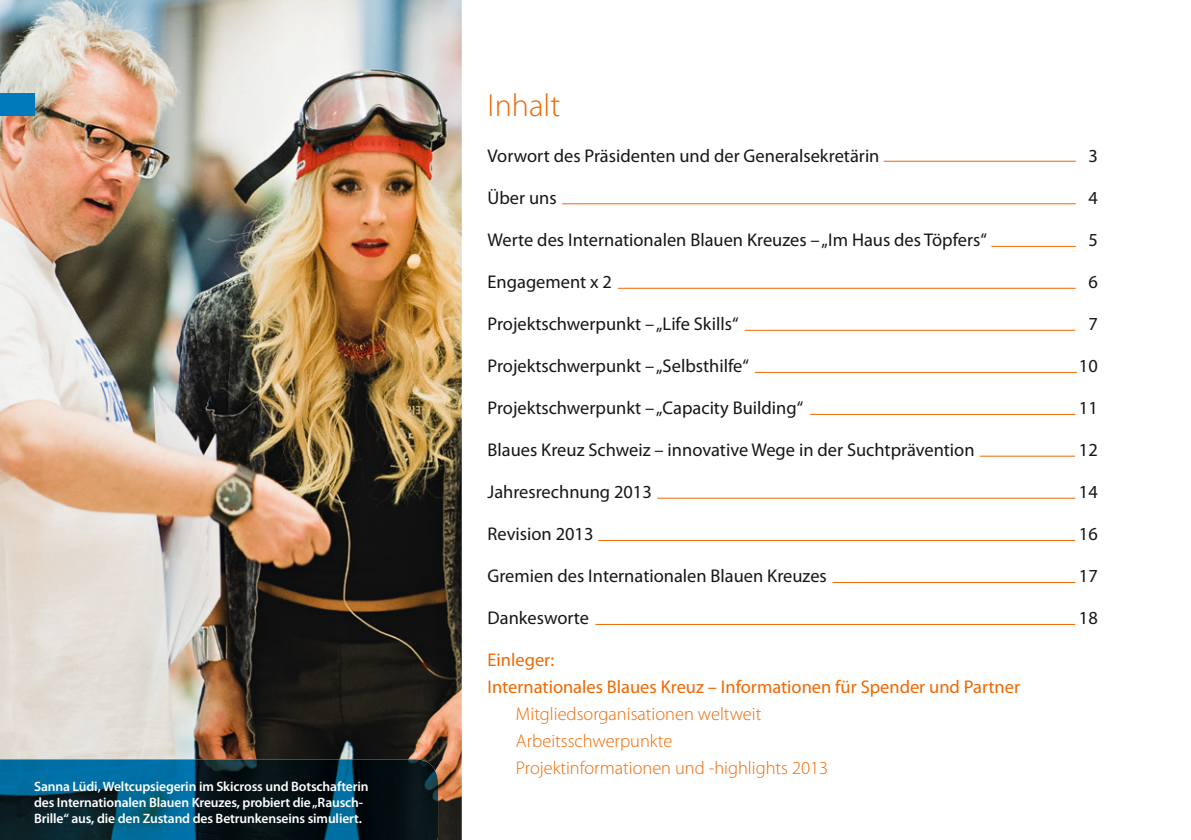
<style>
.page{position:relative;width:1191px;height:840px;background:#fff}
.page>*{position:absolute;margin:0;border:0;box-sizing:border-box;transform-origin:0 0}
.t1{font:300 32px "Myriad Pro";color:#ef6800}
.t2{font:18.4px "Myriad Pro";color:#151616}
.t3{font:300 18.4px/27px "Myriad Pro";color:#ef6800}
.t4{font:18.4px/27px "Myriad Pro";color:#ef6800}
.t5{font:600 13.6px/16px "Myriad Pro";letter-spacing:-.01em;color:#fff}
</style>
<div class="page">
<img style="left:0;top:0;width:462px;height:839px">
<img style="left:0;top:759px;width:438px;height:80px">
<div style="left:0;top:94px;width:34px;height:22px;background:#007abb"></div>
<hr style="left:883px;top:161px;width:192px;height:1px;background:#ef6800">
<hr style="left:562px;top:203px;width:513px;height:1px;background:#ef6800">
<hr style="left:991px;top:246px;width:84px;height:1px;background:#ef6800">
<hr style="left:618px;top:288px;width:457px;height:1px;background:#ef6800">
<hr style="left:744px;top:330px;width:331px;height:1px;background:#ef6800">
<hr style="left:755px;top:372px;width:322px;height:1px;background:#ef6800">
<hr style="left:832px;top:581px;width:243px;height:1px;background:#ef6800">
<hr style="left:810px;top:414px;width:265px;height:1px;background:#ef6800">
<hr style="left:979px;top:455px;width:96px;height:1px;background:#ef6800">
<hr style="left:657px;top:497px;width:418px;height:1px;background:#ef6800">
<hr style="left:595px;top:623px;width:480px;height:1px;background:#ef6800">
<hr style="left:598px;top:540px;width:477px;height:1px;background:#ef6800">
<p class="t5" style="left:34px;top:777px;width:336px">Sanna Lüdi, Weltcupsiegerin im Skicross und Botschafterin des Internationalen Blauen Kreuzes, probiert die „Rausch-<br>Brille“ aus, die den Zustand des Betrunkenseins simuliert.</p>
<h1 class="t1" style="left:487px;top:86px;width:74px">Inhalt</h1>
<p class="t2" style="left:487px;top:144px;width:393px">Vorwort des Präsidenten und der Generalsekretärin</p>
<p class="t2" style="left:1088px;top:144px;width:11px">3</p>
<p class="t2" style="left:487px;top:186px;width:71px">Über uns</p>
<p class="t2" style="left:1088px;top:186px;width:11px">4</p>
<p class="t2" style="left:487px;top:228px;width:501px">Werte des Internationalen Blauen Kreuzes – „Im Haus des Töpfers“</p>
<p class="t2" style="left:1088px;top:228px;width:11px">5</p>
<p class="t2" style="left:487px;top:270px;width:126px">Engagement x 2</p>
<p class="t2" style="left:1088px;top:270px;width:11px">6</p>
<p class="t2" style="left:487px;top:312px;width:253px">Projektschwerpunkt – „Life Skills“</p>
<p class="t2" style="left:1088px;top:312px;width:11px">7</p>
<p class="t2" style="left:487px;top:354px;width:263px">Projektschwerpunkt – „Selbsthilfe“</p>
<p class="t2" style="left:1079px;top:354px;width:20px">10</p>
<p class="t2" style="left:487px;top:396px;width:317px">Projektschwerpunkt – „Capacity Building“</p>
<p class="t2" style="left:1079px;top:396px;width:20px">11</p>
<p class="t2" style="left:487px;top:438px;width:488px">Blaues Kreuz Schweiz – innovative Wege in der Suchtprävention</p>
<p class="t2" style="left:1079px;top:438px;width:20px">12</p>
<p class="t2" style="left:487px;top:480px;width:166px">Jahresrechnung 2013</p>
<p class="t2" style="left:1079px;top:480px;width:20px">14</p>
<p class="t2" style="left:487px;top:522px;width:107px">Revision 2013</p>
<p class="t2" style="left:1079px;top:522px;width:20px">16</p>
<p class="t2" style="left:487px;top:564px;width:341px">Gremien des Internationalen Blauen Kreuzes</p>
<p class="t2" style="left:1079px;top:564px;width:20px">17</p>
<p class="t2" style="left:487px;top:606px;width:103px">Dankesworte</p>
<p class="t2" style="left:1079px;top:606px;width:20px">18</p>
<p class="t4" style="left:487px;top:646px;width:534px">Einleger:<br>Internationales Blaues Kreuz – Informationen für Spender und Partner</p>
<p class="t3" style="left:516px;top:700px;width:314px">Mitgliedsorganisationen weltweit<br>Arbeitsschwerpunkte<br>Projektinformationen und -highlights 2013</p>
</div>
